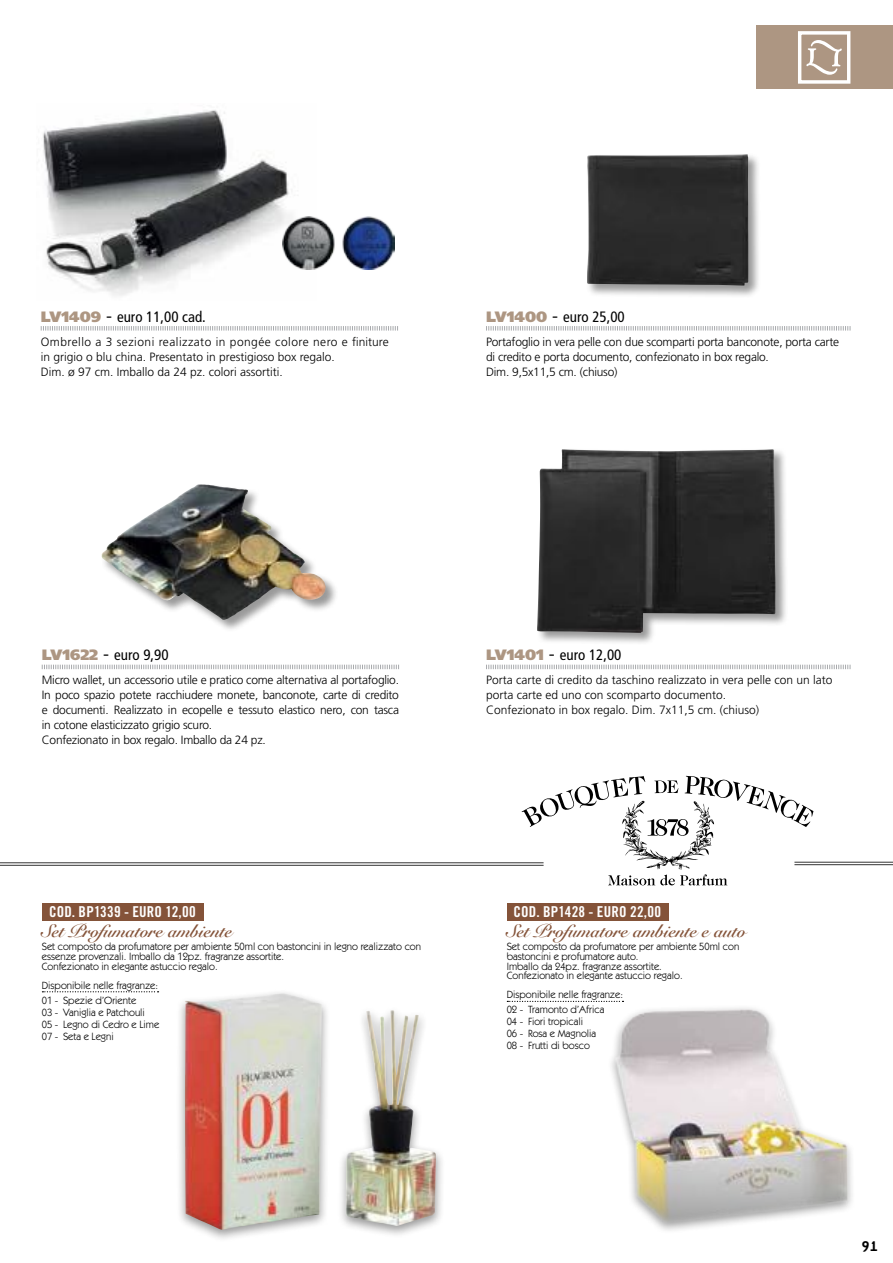
<style>
.page{position:relative;width:893px;height:1263px;background:#fff}
.page>*{position:absolute;margin:0;border:0;box-sizing:border-box;transform-origin:0 0}
.t1{font:700 18px "Snell Roundhand";color:#845339}
.t2{font:800 18px "Boks";color:#000}
.t3{font:condensed 15px "Frutiger";color:#000}
.t4{font:15px "Trade Gothic LT Std Bd Cn 20";letter-spacing:.01em;color:#fff}
.t5{font:300 12px/15px "Frutiger";letter-spacing:-.02em;color:#000}
.t6{font:300 12px/15px "Frutiger";color:#000}
.t7{font:10.5px/9.6px "ITC Kabel Std";color:#000}
.s1{font-weight:900;font-stretch:normal;color:#ad9682}
.s2{font-weight:300;font-stretch:normal;font-size:18px}
</style>
<div class="page">
<div style="left:757px;top:26px;width:136px;height:63px;background:#ad9682"></div>
<div style="left:798px;top:31px;width:52px;height:53px;border:3px solid #fff"></div>
<svg style="left:806px;top:40px;width:36px;height:35px"></svg>
<img style="left:43px;top:110px;width:273px;height:186px">
<svg style="left:41px;top:326px;width:357px;height:5px"></svg>
<img style="left:283px;top:217px;width:112px;height:52px">
<svg style="left:42px;top:665px;width:357px;height:4px"></svg>
<div style="left:101px;top:484px;width:237px;height:149px;background:#000;opacity:.4"></div>
<img style="left:102px;top:484px;width:224px;height:136px">
<svg style="left:486px;top:665px;width:365px;height:4px"></svg>
<div style="left:536px;top:448px;width:253px;height:198px;background:#000;opacity:.4"></div>
<img style="left:537px;top:449px;width:239px;height:184px">
<img style="left:609px;top:1000px;width:243px;height:230px">
<div style="left:176px;top:989px;width:269px;height:254px;background:#000;opacity:.4"></div>
<img style="left:185px;top:993px;width:251px;height:237px">
<svg style="left:522px;top:776px;width:291px;height:109px"></svg>
<hr style="left:794px;top:864px;width:99px;height:1px;background:#000">
<hr style="left:794px;top:862px;width:99px;height:1px;background:#000">
<hr style="left:0;top:865px;width:544px;height:1px;background:#000">
<hr style="left:0;top:862px;width:544px;height:1px;background:#000">
<svg style="left:507px;top:1001px;width:116px;height:1px"></svg>
<svg style="left:42px;top:991px;width:117px;height:1px"></svg>
<div style="left:507px;top:903px;width:161px;height:17px;background:#845339"></div>
<div style="left:42px;top:903px;width:161px;height:17px;background:#845339"></div>
<div style="left:586px;top:153px;width:176px;height:145px;background:#000;opacity:.4"></div>
<img style="left:587px;top:154px;width:162px;height:132px">
<svg style="left:486px;top:326px;width:365px;height:5px"></svg>
<h2 class="t3" style="left:41px;top:308px;width:167px"><span class="s1">LV1409</span> <span class="s2">-</span> euro 11,00 cad.</h2>
<p class="t6" style="left:41px;top:334px;width:349px">Ombrello a 3 sezioni realizzato in pongée colore nero e finiture in grigio o blu china. Presentato in prestigioso box regalo.<br>Dim. ø 97 cm. Imballo da 24 pz. colori assortiti.</p>
<h2 class="t3" style="left:486px;top:308px;width:140px"><span class="s1">LV1400</span> <span class="s2">-</span> euro 25,00</h2>
<p class="t5" style="left:486px;top:334px;width:355px">Portafoglio in vera pelle con due scomparti porta banconote, porta carte di credito e porta documento, confezionato in box regalo.<br>Dim. 9,5x11,5 cm. (chiuso)</p>
<h2 class="t3" style="left:42px;top:646px;width:128px"><span class="s1">LV1622</span> <span class="s2">-</span> euro 9,90</h2>
<p class="t5" style="left:42px;top:673px;width:359px">Micro wallet, un accessorio utile e pratico come alternativa al portafoglio.<br>In poco spazio potete racchiudere monete, banconote, carte di credito e documenti. Realizzato in ecopelle e tessuto elastico nero, con tasca in cotone elasticizzato grigio scuro.<br>Confezionato in box regalo. Imballo da 24 pz.</p>
<h2 class="t3" style="left:486px;top:646px;width:137px"><span class="s1">LV1401</span> <span class="s2">-</span> euro 12,00</h2>
<p class="t6" style="left:486px;top:673px;width:348px">Porta carte di credito da taschino realizzato in vera pelle con un lato porta carte ed uno con scomparto documento.<br>Confezionato in box regalo. Dim. 7x11,5 cm. (chiuso)</p>
<h2 class="t4" style="left:49px;top:903px;width:148px">COD. BP1339 - EURO 12,00</h2>
<h2 class="t4" style="left:514px;top:903px;width:149px">COD. BP1428 - EURO 22,00</h2>
<h1 class="t1" style="left:42px;top:920px;width:192px">Set Profumatore ambiente</h1>
<p class="t7" style="left:42px;top:942px;width:381px">Set composto da profumatore per ambiente 50ml con bastoncini in legno realizzato con essenze provenzali. Imballo da 12pz. fragranze assortite.<br>Confezionato in elegante astuccio regalo.</p>
<p class="t7" style="left:42px;top:978px;width:118px;line-height:15px">Disponibile nelle fragranze:<br>01 - Spezie d’Oriente</p>
<p class="t7" style="left:42px;top:1006px;width:119px;line-height:12px">03 - Vaniglia e Patchouli<br>05 - Legno di Cedro e Lime<br>07 - Seta e Legni</p>
<h1 class="t1" style="left:507px;top:920px;width:240px">Set Profumatore ambiente e auto</h1>
<p class="t7" style="left:507px;top:942px;width:234px">Set composto da profumatore per ambiente 50ml con bastoncini e profumatore auto.<br>Imballo da 24pz. fragranze assortite.<br>Confezionato in elegante astuccio regalo.</p>
<p class="t7" style="left:507px;top:987px;width:118px;line-height:15px">Disponibile nelle fragranze:<br>02 - Tramonto d’Africa</p>
<p class="t7" style="left:507px;top:1016px;width:91px;line-height:12px">04 - Fiori tropicali<br>06 - Rosa e Magnolia<br>08 - Frutti di bosco</p>
<h1 class="t2" style="left:861px;top:1237px;width:18px">91</h1>
</div>
